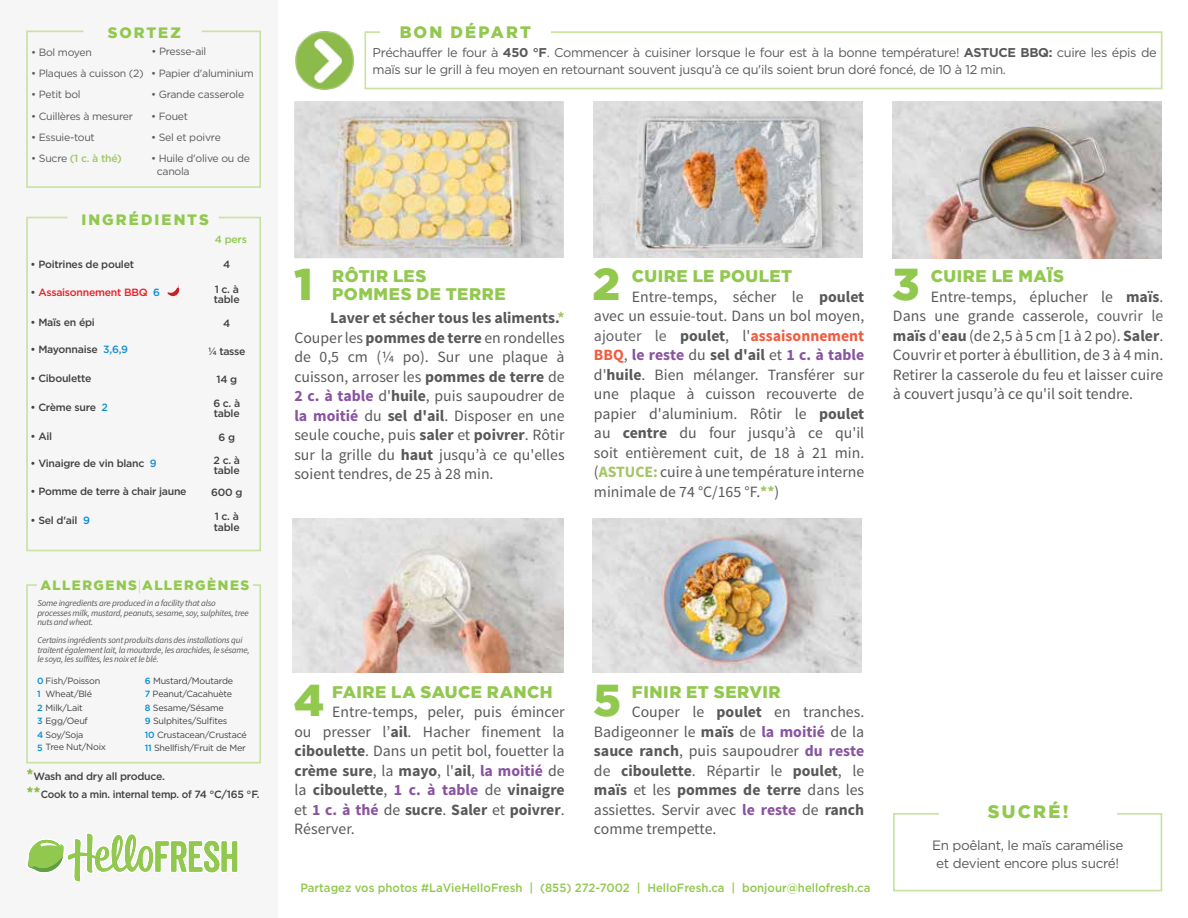
<style>
.page{position:relative;width:1188px;height:918px;background:#fff}
.page>*{position:absolute;margin:0;border:0;box-sizing:border-box;transform-origin:0 0}
.t1{font:900 44.55px "Gotham";color:#91c84e}
.t2{font:900 18px "Gotham";letter-spacing:.125em;color:#91c84e}
.t3{font:900 16.8px/18px "Gotham";letter-spacing:.03em;color:#91c84e}
.t4{font:900 16.5px "Gotham";letter-spacing:.125em;color:#91c84e}
.t5{font:15.75px/19.5px "Source Sans Pro";color:#58595b;text-align:justify}
.t6{font:900 15px "Gotham";letter-spacing:.135em;color:#91c84e}
.t7{font:13.5px/18px "Gotham";letter-spacing:-.025em;color:#58595b;text-align:center}
.t8{font:900 13.5px "Gotham";letter-spacing:.115em;color:#91c84e}
.t9{font:12.75px/16.5px "Gotham";letter-spacing:-.025em;color:#58595b}
.t10{font:500 12px "Gotham";color:#91c84e;scale:.95 1}
.t11{font:500 10.5px/10.5px "Gotham";letter-spacing:-.025em;color:#414042}
.t12{font:10.5px/12.6px "Gotham";letter-spacing:-.025em;color:#58595b}
.t13{font:500 10.5px "Gotham";letter-spacing:-.025em;color:#ed1d24}
.t14{font:500 10.5px "Gotham";color:#a2c564}
.t15{font:500 10.5px "Gotham";color:#91c84e}
.t16{font:italic 9px/9.8px "Source Sans Pro";letter-spacing:-.025em;color:#58595b}
.t17{font:9px/13.5px "Gotham";letter-spacing:-.025em;color:#414042}
.t18{font:500 9px "Gotham";color:#008fd5}
.s1{font-weight:400;color:#58595b}
.s2{color:#414042}
.s3{color:#008fd5}
.s4{color:#1690d0}
.s5{font-family:"Source Sans Pro";font-weight:200}
.s6{font-weight:500;color:#008fd5}
.s7{font-family:"Source Sans Pro";font-weight:700;font-size:15.75px;color:#8cba42}
.s8{font-weight:700}
.s9{font-weight:700;color:#a2c564}
.s10{font-weight:700;color:#8953a0}
.s11{color:#636466}
.s12{font-weight:700;color:#f15b40}
</style>
<div class="page">
<div style="left:0;top:0;width:278px;height:918px;background:#f6f6f6"></div>
<svg style="left:893px;top:813px;width:270px;height:79px"></svg>
<div style="left:940px;top:805px;width:177px;height:26px;background:#fff"></div>
<img style="left:295px;top:31px;width:70px;height:58px">
<svg style="left:26px;top:584px;width:235px;height:180px"></svg>
<div style="left:37px;top:580px;width:216px;height:19px;background:#f6f6f6"></div>
<img style="left:294px;top:101px;width:270px;height:157px">
<img style="left:593px;top:101px;width:269px;height:157px">
<img style="left:892px;top:102px;width:269px;height:156px">
<img style="left:593px;top:518px;width:269px;height:155px">
<img style="left:293px;top:518px;width:270px;height:155px">
<svg style="left:26px;top:30px;width:235px;height:158px"></svg>
<svg style="left:26px;top:216px;width:235px;height:336px"></svg>
<svg style="left:167px;top:285px;width:12px;height:14px"></svg>
<div style="left:365px;top:31px;width:797px;height:58px;border:2px solid #cae2a3"></div>
<div style="left:380px;top:26px;width:171px;height:17px;background:#fff"></div>
<svg style="left:27px;top:833px;width:211px;height:49px"></svg>
<p class="t6" style="left:108px;top:24px;width:75px">SORTEZ</p>
<p class="t12" style="left:31px;top:46px;width:62px">• Bol moyen</p>
<p class="t12" style="left:151px;top:45px;width:56px">• Presse-ail</p>
<p class="t12" style="left:31px;top:67px;width:114px">• Plaques à cuisson (2)</p>
<p class="t12" style="left:151px;top:67px;width:104px">• Papier d'aluminium</p>
<p class="t12" style="left:31px;top:88px;width:51px">• Petit bol</p>
<p class="t12" style="left:151px;top:88px;width:95px">• Grande casserole</p>
<p class="t12" style="left:31px;top:109px;width:103px">• Cuillères à mesurer</p>
<p class="t14" style="left:31px;top:152px;width:92px"><span class="s1">• Sucre</span> (1 c. à thé)</p>
<p class="t12" style="left:31px;top:131px;width:65px">• Essuie-tout</p>
<p class="t12" style="left:151px;top:109px;width:39px">• Fouet</p>
<p class="t12" style="left:151px;top:131px;width:71px">• Sel et poivre</p>
<p class="t12" style="left:157px;top:152px;width:95px;text-indent:-6px">• Huile d'olive ou de canola</p>
<p class="t6" style="left:81px;top:211px;width:129px">INGRÉDIENTS</p>
<p class="t11" style="left:31px;top:259px;width:105px">• Poitrines de poulet</p>
<p class="t13" style="left:31px;top:286px;width:131px"><span class="s2">•</span> Assaisonnement BBQ <span class="s3">6</span></p>
<p class="t11" style="left:31px;top:317px;width:66px">• Maïs en épi</p>
<p class="t11" style="left:31px;top:344px;width:99px">• Mayonnaise <span class="s4">3,6,9</span></p>
<p class="t11" style="left:31px;top:373px;width:62px">• Ciboulette</p>
<p class="t11" style="left:31px;top:402px;width:79px">• Crème sure <span class="s4">2</span></p>
<p class="t11" style="left:31px;top:431px;width:23px">• Ail</p>
<p class="t11" style="left:31px;top:458px;width:128px">• Vinaigre de vin blanc <span class="s4">9</span></p>
<p class="t11" style="left:31px;top:486px;width:157px">• Pomme de terre à chair jaune</p>
<p class="t11" style="left:31px;top:515px;width:61px">• Sel d'ail <span class="s3">9</span></p>
<p class="t15" style="left:215px;top:233px;width:33px">4 pers</p>
<p class="t11" style="left:223px;top:259px;width:9px">4</p>
<p class="t11" style="left:214px;top:284px;width:27px">1 c. à table</p>
<p class="t11" style="left:223px;top:318px;width:9px">4</p>
<p class="t11" style="left:208px;top:346px;width:39px">1/4 tasse</p>
<p class="t11" style="left:216px;top:373px;width:22px">14 g</p>
<p class="t11" style="left:213px;top:398px;width:28px">6 c. à table</p>
<p class="t11" style="left:219px;top:431px;width:18px">6 g</p>
<p class="t11" style="left:214px;top:455px;width:28px">2 c. à table</p>
<p class="t11" style="left:211px;top:487px;width:33px">600 g</p>
<p class="t11" style="left:214px;top:511px;width:27px">1 c. à table</p>
<p class="t8" style="left:41px;top:578px;width:210px">ALLERGENS<span class="s5">|</span>ALLERGÈNES</p>
<p class="t16" style="left:37px;top:598px;width:213px">Some ingredients are produced in a facility that also processes milk, mustard, peanuts, sesame, soy, sulphites, tree nuts and wheat.</p>
<p class="t16" style="left:37px;top:635px;width:214px">Certains ingrédients sont produits dans des installations qui traitent également lait, la moutarde, les arachides, le sésame, le soya, les sulfites, les noix et le blé.</p>
<p class="t17" style="left:37px;top:674px;width:65px"><span class="s6">0</span> Fish/Poisson</p>
<p class="t17" style="left:46px;top:687px;width:48px">Wheat/Blé</p>
<p class="t17" style="left:37px;top:701px;width:47px"><span class="s6">2</span> Milk/Lait</p>
<p class="t17" style="left:37px;top:714px;width:52px"><span class="s6">3</span> Egg/Oeuf</p>
<p class="t17" style="left:37px;top:728px;width:48px"><span class="s6">4</span> Soy/Soja</p>
<p class="t17" style="left:46px;top:740px;width:62px">Tree Nut/Noix</p>
<p class="t17" style="left:145px;top:673px;width:103px"><span class="s6">6</span> Mustard/Moutarde<br><span class="s6">7</span> Peanut/Cacahuète<br><span class="s6">8</span> Sesame/Sésame<br><span class="s6">9</span> Sulphites/Sulfites<br><span class="s6">10</span> Crustacean/Crustacé<br><span class="s6">11</span> Shellfish/Fruit de Mer</p>
<p class="t18" style="left:37px;top:688px;width:5px">1</p>
<p class="t18" style="left:37px;top:742px;width:7px">5</p>
<p class="t11" style="left:26px;top:767px;width:235px;line-height:18px"><span class="s7">*</span>Wash and dry all produce.<br><span class="s7">**</span>Cook to a min. internal temp. of 74 °C/165 °F.</p>
<p class="t4" style="left:400px;top:23px;width:133px">BON DÉPART</p>
<p class="t9" style="left:373px;top:44px;width:786px">Préchauffer le four à <span class="s8">450 °F</span>. Commencer à cuisiner lorsque le four est à la bonne température! <span class="s8">ASTUCE BBQ:</span> cuire les épis de maïs sur le grill à feu moyen en retournant souvent jusqu’à ce qu'ils soient brun doré foncé, de 10 à 12 min.</p>
<h1 class="t1" style="left:294px;top:259px;width:20px">1</h1>
<p class="t3" style="left:332px;top:267px;width:175px">RÔTIR LES<br>POMMES DE TERRE</p>
<p class="t5" style="left:294px;top:309px;width:272px;text-indent:36px"><span class="s8">Laver et sécher tous les aliments.</span><span class="s9">* </span>Couper les <span class="s8">pommes de terre</span> en rondelles de 0,5 cm (1/4 po). Sur une plaque à cuisson, arroser les <span class="s8">pommes de terre</span> de <span class="s10">2 c. à table</span> d'<span class="s8">huile</span>, puis saupoudrer de <span class="s10">la moitié</span> du <span class="s8">sel d'ail</span>. Disposer en une seule couche, puis <span class="s8">saler</span> et <span class="s8">poivrer</span>. Rôtir sur la grille du <span class="s8">haut</span> jusqu’à ce qu'elles soient tendres, de 25 à 28 min.</p>
<h1 class="t1" style="left:593px;top:259px;width:29px">2</h1>
<p class="t3" style="left:632px;top:267px;width:162px">CUIRE LE POULET</p>
<p class="t5" style="left:594px;top:287px;width:272px;text-indent:38px">Entre-temps, sécher le <span class="s8">poulet </span>avec un essuie-tout. Dans un bol moyen, <span class="s11">ajouter le</span> <span class="s8">poulet</span>, l'<span class="s12">assaisonnement BBQ</span>, <span class="s10">le reste</span> du <span class="s8">sel d'ail</span> et <span class="s10">1 c. à table </span>d'<span class="s8">huile</span>. Bien mélanger. Transférer sur une plaque à cuisson recouverte de papier d'aluminium. Rôtir le <span class="s8">poulet </span>au <span class="s8">centre</span> du four jusqu’à ce qu'il soit entièrement cuit, de 18 à 21 min. (<span class="s9">ASTUCE:</span> cuire à une température interne minimale de 74 °C/165 °F.<span class="s9">**</span>)</p>
<p class="t3" style="left:931px;top:267px;width:135px">CUIRE LE MAÏS</p>
<h1 class="t1" style="left:892px;top:259px;width:29px">3</h1>
<p class="t5" style="left:893px;top:287px;width:272px;text-indent:38px">Entre-temps, éplucher le <span class="s8">maïs</span>.<br>Dans une grande casserole, <span class="s11">couvrir le </span><span class="s8">maïs</span> d'<span class="s8">eau</span> (de 2,5 à 5 cm [1 à 2 po). <span class="s8">Saler</span>.<br>Couvrir et porter à ébullition, de 3 à 4 min.<br>Retirer la casserole du feu et laisser cuire à couvert jusqu’à ce qu'il soit tendre.</p>
<h1 class="t1" style="left:294px;top:674px;width:32px">4</h1>
<p class="t3" style="left:332px;top:682px;width:222px">FAIRE LA SAUCE RANCH</p>
<p class="t5" style="left:294px;top:703px;width:272px;text-indent:38px">Entre-temps, peler, puis émincer ou presser l’<span class="s8">ail</span>. Hacher finement la <span class="s8">ciboulette</span>. Dans un petit bol, fouetter la <span class="s8">crème sure</span>, la <span class="s8">mayo</span>, l'<span class="s8">ail</span>, <span class="s10">la moitié</span> de la <span class="s8">ciboulette</span>, <span class="s10">1 c. à table</span> de <span class="s8">vinaigre </span>et <span class="s10">1 c. à thé</span> de <span class="s8">sucre</span>. <span class="s8">Saler</span> et <span class="s8">poivrer</span>.<br>Réserver.</p>
<h1 class="t1" style="left:593px;top:674px;width:30px">5</h1>
<p class="t3" style="left:632px;top:682px;width:150px">FINIR ET SERVIR</p>
<p class="t5" style="left:594px;top:703px;width:272px;text-indent:38px">Couper le <span class="s8">poulet</span> en tranches.<br>Badigeonner le <span class="s8">maïs</span> de <span class="s10">la moitié</span> de la <span class="s8">sauce ranch</span>, puis saupoudrer <span class="s10">du reste </span>de <span class="s8">ciboulette</span>. Répartir le <span class="s8">poulet</span>, le <span class="s8">maïs</span> et les <span class="s8">pommes de terre</span> dans les assiettes. Servir avec <span class="s10">le reste</span> de <span class="s8">ranch </span>comme trempette.</p>
<p class="t10" style="left:300px;top:880px;width:602px">Partagez vos photos #LaVieHelloFresh | (855) 272-7002 | HelloFresh.ca | bonjour@hellofresh.ca</p>
<p class="t2" style="left:988px;top:801px;width:82px">SUCRÉ!</p>
<p class="t7" style="left:932px;top:836px;width:193px">En poêlant, le maïs caramélise et devient encore plus sucré!</p>
</div>
